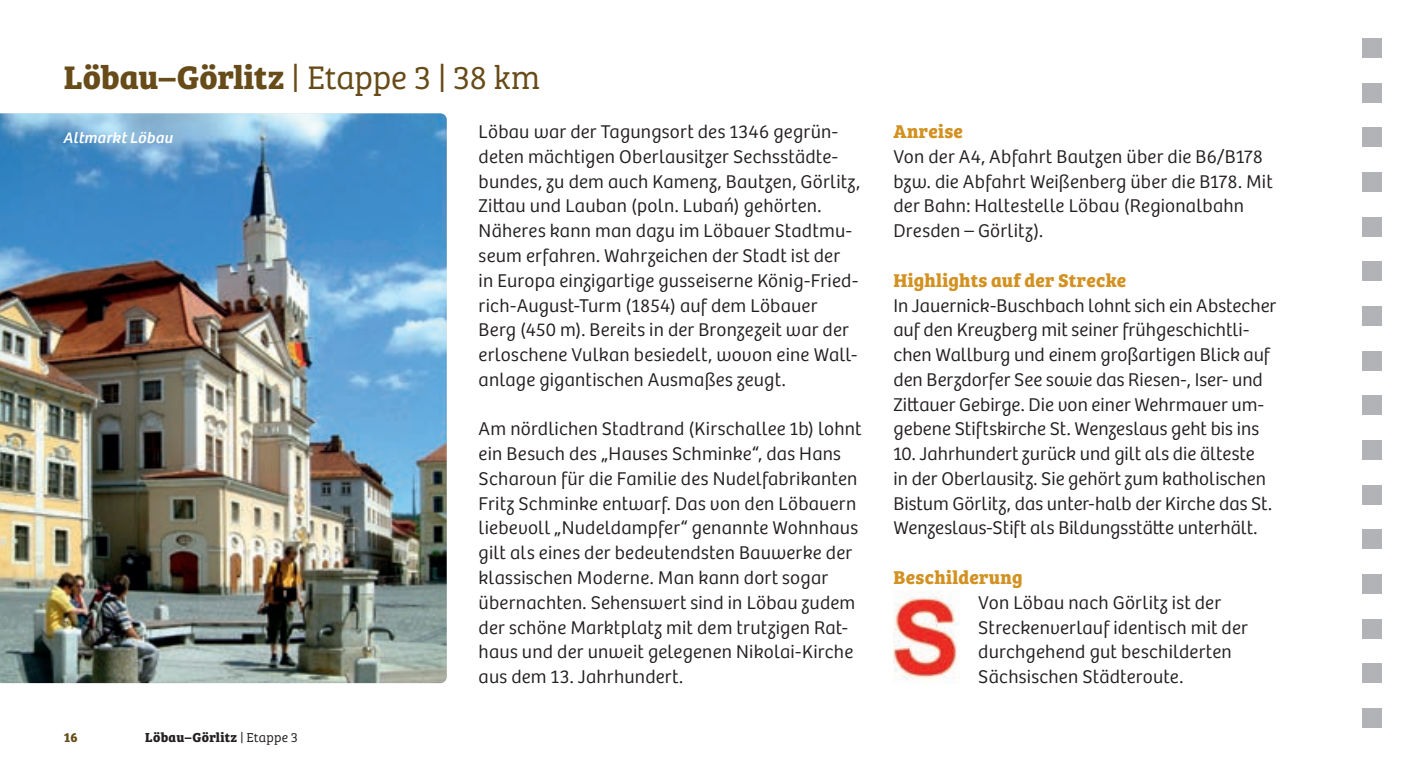
<style>
.page{position:relative;width:1404px;height:766px;background:#fff}
.page>*{position:absolute;margin:0;border:0;box-sizing:border-box;transform-origin:0 0}
.VS_Etappe_Überschrif{font:700 33.75px "Bree Serif";letter-spacing:-.005em;color:#674b18}
.VS_Inhalt{font:300 19.12px/24.8px "Bree";letter-spacing:.01em;color:#231f20}
.VS_Inhalt-2{font:700 19.12px "Bree Serif";letter-spacing:.015em;color:#d29121}
.Bildunterschrift{font:italic 15.75px "Bree";letter-spacing:.015em;color:#fff}
.VS_Etappe_Überschrif-2{font:700 13.5px "Bree Serif";letter-spacing:.02em;color:#231f20}
.VS_Etappe_Überschrif-3{font:700 13.5px "Bree Serif";color:#674b18}
.s1{font-family:"Bree Serif Lt";font-weight:400}
</style>
<div class="page">
<img style="left:0;top:113px;width:446px;height:570px">
<img style="left:893px;top:590px;width:66px;height:90px">
<div style="left:1362px;top:38px;width:19px;height:19px;background:#b2b3b7"></div>
<div style="left:1362px;top:83px;width:19px;height:19px;background:#b2b3b7"></div>
<div style="left:1362px;top:128px;width:19px;height:19px;background:#b2b3b7"></div>
<div style="left:1362px;top:172px;width:19px;height:19px;background:#b2b3b7"></div>
<div style="left:1362px;top:217px;width:19px;height:19px;background:#b2b3b7"></div>
<div style="left:1362px;top:261px;width:19px;height:20px;background:#b2b3b7"></div>
<div style="left:1362px;top:306px;width:19px;height:19px;background:#b2b3b7"></div>
<div style="left:1362px;top:351px;width:19px;height:19px;background:#b2b3b7"></div>
<div style="left:1362px;top:395px;width:19px;height:20px;background:#b2b3b7"></div>
<div style="left:1362px;top:440px;width:19px;height:19px;background:#b2b3b7"></div>
<div style="left:1362px;top:485px;width:19px;height:19px;background:#b2b3b7"></div>
<div style="left:1362px;top:529px;width:19px;height:20px;background:#b2b3b7"></div>
<div style="left:1362px;top:574px;width:19px;height:19px;background:#b2b3b7"></div>
<div style="left:1362px;top:619px;width:19px;height:19px;background:#b2b3b7"></div>
<div style="left:1362px;top:663px;width:19px;height:19px;background:#b2b3b7"></div>
<div style="left:1362px;top:708px;width:19px;height:19px;background:#b2b3b7"></div>
<p class="VS_Etappe_Überschrif" style="left:64px;top:50px;width:478px">Löbau–Görlitz <span class="s1">| Etappe 3 | 38 km</span></p>
<p class="Bildunterschrift" style="left:64px;top:125px;width:111px">Altmarkt Löbau</p>
<p class="VS_Inhalt" style="left:478px;top:118px;width:383px">Löbau war der Tagungsort des 1346 gegrün&shy;deten mächtigen Oberlausitzer Sechsstädte&shy;bundes, zu dem auch Kamenz, Bautzen, Görlitz, Zittau und Lauban (poln. Lubań) gehörten.<br>Näheres kann man dazu im Löbauer Stadtmu&shy;seum erfahren. Wahrzeichen der Stadt ist der<br>in Europa einzigartige gusseiserne König-Fried&shy;rich-August-Turm (1854) auf dem Löbauer<br>Berg (450 m). Bereits in der Bronzezeit war der erloschene Vulkan besiedelt, wovon eine Wall&shy;anlage gigantischen Ausmaßes zeugt.</p>
<p class="VS_Inhalt" style="left:478px;top:415px;width:384px">Am nördlichen Stadtrand (Kirschallee 1b) lohnt ein Besuch des „Hauses Schminke“, das Hans Scharoun für die Familie des Nudelfabrikanten Fritz Schminke entwarf. Das von den Löbauern liebevoll „Nudeldampfer“ genannte Wohnhaus gilt als eines der bedeutendsten Bauwerke der klassischen Moderne. Man kann dort sogar übernachten. Sehenswert sind in Löbau zudem der schöne Marktplatz mit dem trutzigen Rat&shy;haus und der unweit gelegenen Nikolai-Kirche aus dem 13. Jahrhundert.</p>
<p class="VS_Etappe_Überschrif-3" style="left:64px;top:727px;width:15px">16</p>
<p class="VS_Etappe_Überschrif-2" style="left:145px;top:727px;width:154px">Löbau–Görlitz <span class="s1">| Etappe 3</span></p>
<p class="VS_Inhalt-2" style="left:893px;top:116px;width:71px">Anreise</p>
<p class="VS_Inhalt" style="left:893px;top:143px;width:381px">Von der A4, Abfahrt Bautzen über die B6/B178 bzw. die Abfahrt Weißenberg über die B178. Mit der Bahn: Haltestelle Löbau (Regionalbahn Dresden – Görlitz).</p>
<p class="VS_Inhalt-2" style="left:893px;top:265px;width:234px">Highlights auf der Strecke</p>
<p class="VS_Inhalt" style="left:893px;top:291px;width:384px">In Jauernick-Buschbach lohnt sich ein Abstecher auf den Kreuzberg mit seiner frühgeschichtli&shy;chen Wallburg und einem großartigen Blick auf den Berzdorfer See sowie das Riesen-, Iser- und Zittauer Gebirge. Die von einer Wehrmauer um&shy;gebene Stiftskirche St. Wenzeslaus geht bis ins</p>
<p class="VS_Inhalt" style="left:893px;top:440px;width:378px">10. Jahrhundert zurück und gilt als die älteste in der Oberlausitz. Sie gehört zum katholischen Bistum Görlitz, das unter-halb der Kirche das St.<br>Wenzeslaus-Stift als Bildungsstätte unterhält.</p>
<p class="VS_Inhalt-2" style="left:893px;top:562px;width:131px">Beschilderung</p>
<p class="VS_Inhalt" style="left:978px;top:588px;width:271px">Von Löbau nach Görlitz ist der<br>Streckenverlauf identisch mit der durchgehend gut beschilderten<br>Sächsischen Städteroute.</p>
</div>
